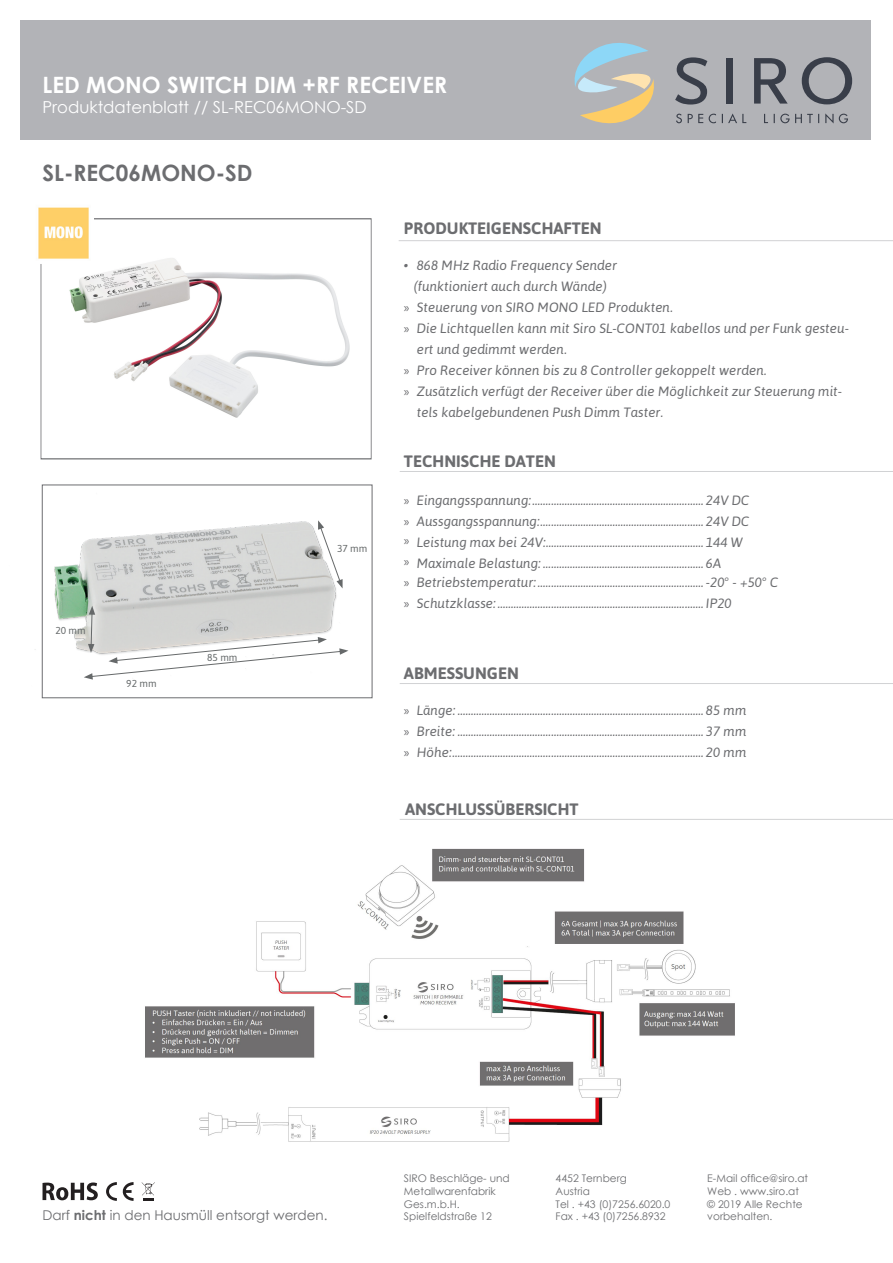
<style>
.page{position:relative;width:893px;height:1263px;background:#fff}
.page>*{position:absolute;margin:0;border:0;box-sizing:border-box;transform-origin:0 0}
.t1{font:700 22.5px "Century Gothic";color:#fff}
.t2{font:700 22.5px "Century Gothic";color:#6c6d70}
.t3{font:700 16.5px "Asap";color:#6c6d70}
.t4{font:16.5px "Century Gothic";color:#fff}
.t5{font:italic 13.5px/21px "Asap";color:#6c6d70}
.t6{font:13.5px "Century Gothic";color:#6c6d70}
.t7{font:10.5px/12.6px "Century Gothic";color:#6c6d70}
.t8{font:10.05px "Asap";color:#65696a}
.s1{font-family:"Myriad Pro";font-style:normal}
.s2{font-weight:700}
</style>
<div class="page">
<div style="left:21px;top:21px;width:850px;height:119px;background:#b2b3b7"></div>
<svg style="left:574px;top:43px;width:80px;height:81px"></svg>
<div style="left:726px;top:58px;width:6px;height:46px;background:#393e49"></div>
<svg style="left:802px;top:57px;width:50px;height:47px"></svg>
<svg style="left:754px;top:58px;width:34px;height:46px"></svg>
<svg style="left:675px;top:57px;width:32px;height:48px"></svg>
<svg style="left:676px;top:113px;width:172px;height:10px"></svg>
<svg style="left:43px;top:1182px;width:55px;height:18px"></svg>
<svg style="left:106px;top:1182px;width:27px;height:19px"></svg>
<svg style="left:142px;top:1182px;width:13px;height:19px"></svg>
<hr style="left:399px;top:240px;width:494px;height:1px;background:#d1d2d4">
<hr style="left:400px;top:471px;width:493px;height:1px;background:#d1d2d4">
<hr style="left:400px;top:683px;width:493px;height:1px;background:#d1d2d4">
<img style="left:35px;top:484px;width:331px;height:208px">
<svg style="left:318px;top:520px;width:25px;height:68px"></svg>
<svg style="left:84px;top:606px;width:264px;height:74px"></svg>
<hr style="left:400px;top:819px;width:493px;height:1px;background:#d1d2d4">
<div style="left:41px;top:219px;width:330px;height:240px;border:1px solid #6c6d70"></div>
<img style="left:69px;top:258px;width:281px;height:160px">
<img style="left:38px;top:207px;width:56px;height:56px">
<img style="left:145px;top:848px;width:590px;height:294px">
<h1 class="t1" style="left:43px;top:68px;width:406px">LED MONO SWITCH DIM +RF RECEIVER</h1>
<p class="t4" style="left:43px;top:96px;width:326px">Produktdatenblatt // SL-REC06MONO-SD</p>
<h1 class="t2" style="left:43px;top:156px;width:212px">SL-REC06MONO-SD</h1>
<p class="t8" style="left:55px;top:624px;width:32px">20 mm</p>
<p class="t8" style="left:126px;top:678px;width:32px">92 mm</p>
<p class="t8" style="left:207px;top:651px;width:32px">85 mm</p>
<p class="t8" style="left:337px;top:543px;width:32px">37 mm</p>
<p class="t3" style="left:404px;top:219px;width:199px">PRODUKTEIGENSCHAFTEN</p>
<p class="t5" style="left:404px;top:255px;width:215px">• 868 MHz Radio Frequency Sender</p>
<p class="t5" style="left:414px;top:276px;width:195px">(funktioniert auch durch Wände)</p>
<p class="t5" style="left:404px;top:297px;width:270px"><span class="s1">»</span> Steuerung von SIRO MONO LED Produkten.</p>
<p class="t5" style="left:404px;top:318px;width:447px"><span class="s1">»</span> Die Lichtquellen kann mit Siro SL-CONT01 kabellos und per Funk gesteu-</p>
<p class="t5" style="left:417px;top:339px;width:151px">ert und gedimmt werden.</p>
<p class="t5" style="left:404px;top:360px;width:364px"><span class="s1">»</span> Pro Receiver können bis zu 8 Controller gekoppelt werden.</p>
<p class="t5" style="left:404px;top:381px;width:440px"><span class="s1">»</span> Zusätzlich verfügt der Receiver über die Möglichkeit zur Steuerung mit-</p>
<p class="t5" style="left:417px;top:402px;width:248px">tels kabelgebundenen Push Dimm Taster.</p>
<p class="t3" style="left:404px;top:451px;width:153px">TECHNISCHE DATEN</p>
<p class="t5" style="left:404px;top:489px;width:347px"><span class="s1">»</span> Eingangsspannung: ................................................................ 24V DC <span class="s1">»</span> Aussgangsspannung: ............................................................. 24V DC <span class="s1">»</span> Leistung max bei 24V:........................................................... 144 W <span class="s1">»</span> Maximale Belastung: ............................................................ 6A</p>
<p class="t5" style="left:404px;top:571px;width:376px"><span class="s1">»</span> Betriebstemperatur: .............................................................. -20° - +50° C <span class="s1">»</span> Schutzklasse: ............................................................................. IP20</p>
<p class="t3" style="left:404px;top:663px;width:116px">ABMESSUNGEN</p>
<p class="t5" style="left:404px;top:699px;width:344px;text-align:justify"><span class="s1">»</span> Länge: ............................................................................................ 85 mm <span class="s1">»</span> Breite: ............................................................................................ 37 mm <span class="s1">»</span> Höhe:.............................................................................................. 20 mm</p>
<p class="t3" style="left:405px;top:799px;width:175px">ANSCHLUSSÜBERSICHT</p>
<p class="t6" style="left:43px;top:1206px;width:286px">Darf <span class="s2">nicht</span> in den Hausmüll entsorgt werden.</p>
<p class="t7" style="left:404px;top:1172px;width:107px">SIRO Beschläge- und<br>Metallwarenfabrik<br>Ges.m.b.H.<br>Spielfeldstraße 12</p>
<p class="t7" style="left:556px;top:1172px;width:116px">4452 Ternberg<br>Austria<br>Tel . +43 (0)7256.6020.0<br>Fax . +43 (0)7256.8932</p>
<p class="t7" style="left:707px;top:1172px;width:102px">E-Mail office@siro.at<br>Web . www.siro.at © 2019 Alle Rechte vorbehalten.</p>
</div>
